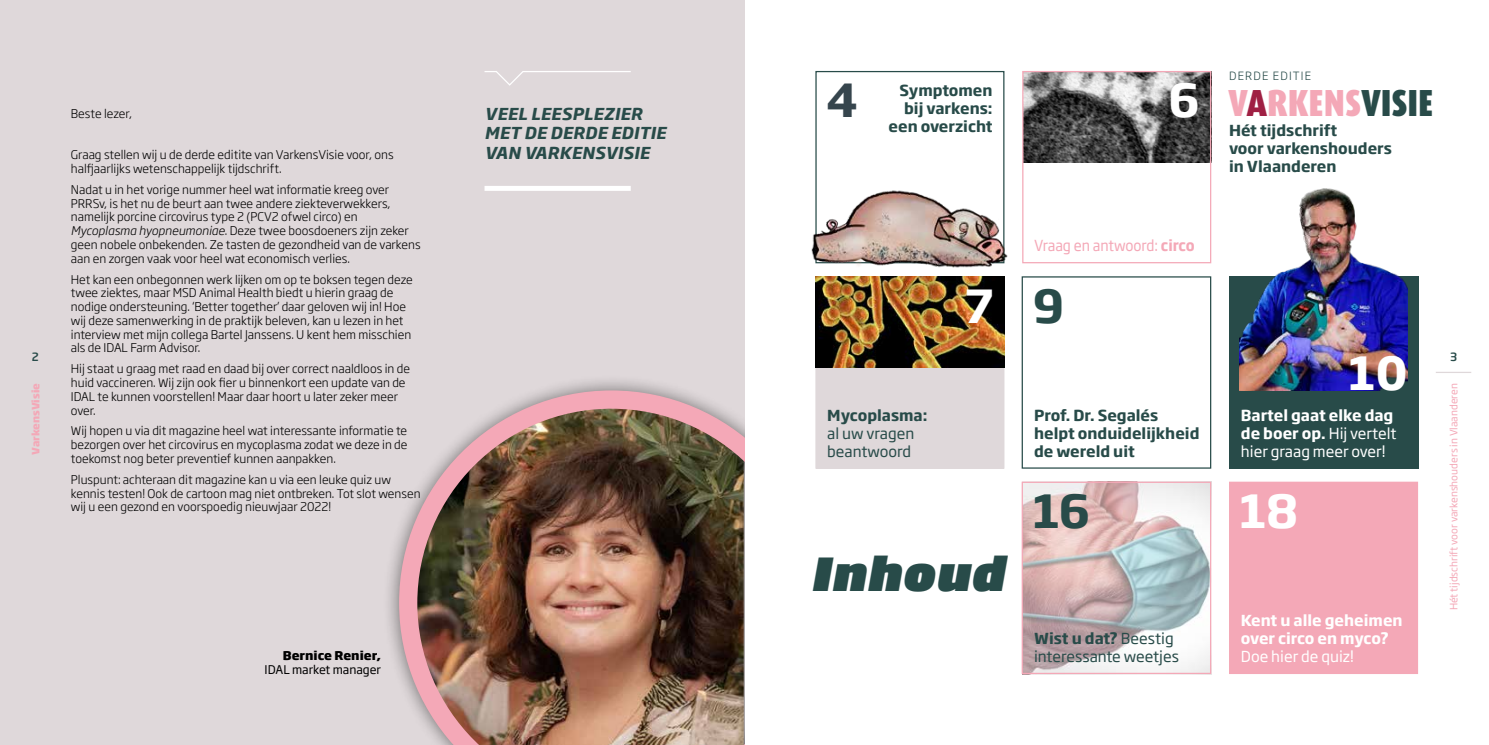
<style>
.page{position:relative;width:1489px;height:745px;background:#fff}
.page>*{position:absolute;margin:0;border:0;box-sizing:border-box;transform-origin:0 0}
.t1{font:700 45px "Soho Gothic Pro";color:#fff}
.t2{font:italic 900 45px "Soho Gothic Pro";color:#284b49}
.t3{font:700 45px "Soho Gothic Pro";color:#284b49}
.t4{font:700 45px "Soho Gothic Pro";color:#36454d}
.t5{font:900 condensed 37.75px "Dax Pro";letter-spacing:.005em;color:#f4a8b7}
.t6{font:italic 700 16.25px/19.5px "Soho Gothic Pro";letter-spacing:.015em;color:#284b49}
.t7{font:700 15px/18px "Soho Gothic Pro";color:#284b49}
.t8{font:15px/18px "Soho Gothic Pro";color:#fff}
.t9{font:15px/18px "Soho Gothic Pro";color:#284b49}
.t10{font:700 15px/18px "Soho Gothic Pro";color:#fff}
.t11{font:15px "Soho Gothic Pro";color:#f4a8b7;scale:.93 1}
.t12{font:300 11.88px/13.8px "Soho Gothic Pro";color:#000}
.t13{font:11.88px "Soho Gothic Pro";color:#000}
.t14{font:800 11.88px "Soho Gothic Pro";color:#000}
.t15{font:300 11.25px "Soho Gothic Pro";letter-spacing:.105em;color:#284b49}
.t16{font:500 11.25px "Soho Gothic Pro";color:#284b49}
.t17{font:10px "Soho Gothic Pro";color:#f4a8b7}
.t18{font:800 10px "Soho Gothic Pro";color:#f4a8b7}
.s1{color:#9f2043}
.s2{color:#284b49}
.s3{font-style:italic}
.s4{font-weight:700}
</style>
<div class="page">
<img style="left:1023px;top:483px;width:186px;height:188px">
<div style="left:816px;top:277px;width:187px;height:190px;background:#dfd8da"></div>
<div style="left:815px;top:276px;width:189px;height:192px;border:1px solid #dfd8da"></div>
<img style="left:1024px;top:73px;width:185px;height:89px">
<img style="left:815px;top:279px;width:189px;height:89px">
<div style="left:1228px;top:276px;width:189px;height:192px;background:#284b49"></div>
<div style="left:1022px;top:71px;width:189px;height:192px;border:1px solid #f4a8b7"></div>
<div style="left:1021px;top:276px;width:190px;height:192px;border:1px solid #284b49"></div>
<div style="left:1021px;top:481px;width:190px;height:192px;border:1px solid #f4a8b7"></div>
<div style="left:1228px;top:276px;width:189px;height:192px;border:1px solid #284b49"></div>
<div style="left:1229px;top:482px;width:188px;height:191px;background:#f4a8b7"></div>
<div style="left:1228px;top:481px;width:189px;height:192px;border:1px solid #f4a8b7"></div>
<div style="left:0;top:0;width:744px;height:744px;background:#dfd8da"></div>
<div style="left:382px;top:373px;width:362px;height:371px;background:#000;opacity:.5"></div>
<img style="left:399px;top:390px;width:345px;height:354px">
<svg style="left:484px;top:71px;width:147px;height:15px"></svg>
<div style="left:484px;top:186px;width:146px;height:5px;background:#fff"></div>
<img style="left:811px;top:102px;width:197px;height:177px">
<img style="left:1238px;top:188px;width:169px;height:202px">
<hr style="left:1435px;top:371px;width:35px;height:2px;background:#dfd8da">
<p class="t15" style="left:1228px;top:67px;width:84px">DERDE EDITIE</p>
<h1 class="t4" style="left:826px;top:65px;width:33px">4</h1>
<h1 class="t1" style="left:1168px;top:65px;width:32px">6</h1>
<p class="t7" style="left:888px;top:80px;width:105px;text-align:right">Symptomen bij varkens: een overzicht</p>
<h2 class="t5" style="left:1228px;top:78px;width:206px">V<span class="s1">A</span>RKENS<span class="s2">VISIE</span></h2>
<h3 class="t6" style="left:484px;top:103px;width:183px">VEEL LEESPLEZIER<br>MET DE DERDE EDITIE<br>VAN VARKENSVISIE</h3>
<p class="t12" style="left:71px;top:105px;width:62px">Beste lezer,</p>
<p class="t12" style="left:71px;top:147px;width:324px">Graag stellen wij u de derde editite van VarkensVisie voor, ons halfjaarlijks wetenschappelijk tijdschrift.</p>
<p class="t12" style="left:71px;top:182px;width:351px">Nadat u in het vorige nummer heel wat informatie kreeg over PRRSv, is het nu de beurt aan twee andere ziekteverwekkers, namelijk porcine circovirus type 2 (PCV2 ofwel circo) en <span class="s3">Mycoplasma hyopneumoniae</span>. Deze twee boosdoeners zijn zeker geen nobele onbekenden. Ze tasten de gezondheid van de varkens aan en zorgen vaak voor heel wat economisch verlies.</p>
<p class="t12" style="left:71px;top:271px;width:343px">Het kan een onbegonnen werk lijken om op te boksen tegen deze twee ziektes, maar MSD Animal Health biedt u hierin graag de nodige ondersteuning. ‘Better together’ daar geloven wij in! Hoe wij deze samenwerking in de praktijk beleven, kan u lezen in het interview met mijn collega Bartel Janssens. U kent hem misschien als de IDAL Farm Advisor.</p>
<p class="t12" style="left:71px;top:361px;width:340px">Hij staat u graag met raad en daad bij over correct naaldloos in de huid vaccineren. Wij zijn ook fier u binnenkort een update van de IDAL te kunnen voorstellen! Maar daar hoort u later zeker meer over.</p>
<p class="t12" style="left:71px;top:423px;width:338px;text-align:justify">Wij hopen u via dit magazine heel wat interessante informatie te bezorgen over het circovirus en mycoplasma zodat we deze in de toekomst nog beter preventief kunnen aanpakken.</p>
<p class="t12" style="left:71px;top:471px;width:351px">Pluspunt: achteraan dit magazine kan u via een leuke quiz uw kennis testen! Ook de cartoon mag niet ontbreken. Tot slot wensen wij u een gezond en voorspoedig nieuwjaar 2022!</p>
<p class="t7" style="left:1228px;top:120px;width:164px">Hét tijdschrift<br>voor varkenshouders in Vlaanderen</p>
<p class="t11" style="left:1034px;top:234px;width:174px">Vraag en antwoord: <span class="s4">circo</span></p>
<h1 class="t3" style="left:1032px;top:270px;width:32px">9</h1>
<h1 class="t1" style="left:965px;top:270px;width:30px">7</h1>
<p class="t16" style="left:32px;top:348px;width:8px">2</p>
<p class="t16" style="left:1449px;top:348px;width:9px">3</p>
<p class="t18" style="left:28px;top:454px;width:73px;rotate:-90deg">VarkensVisie</p>
<p class="t17" style="left:1445px;top:610px;width:229px;rotate:-90deg">Hét tijdschrift voor varkenshouders in Vlaanderen</p>
<h1 class="t1" style="left:1348px;top:337px;width:61px">10</h1>
<p class="t7" style="left:1034px;top:405px;width:167px">Prof. Dr. Segalés helpt onduidelijkheid de wereld uit</p>
<p class="t7" style="left:827px;top:405px;width:102px">Mycoplasma:</p>
<p class="t9" style="left:827px;top:423px;width:89px">al uw vragen beantwoord</p>
<p class="t8" style="left:1240px;top:405px;width:157px"><span class="s4">Bartel gaat elke dag de boer op.</span> Hij vertelt hier graag meer over!</p>
<h1 class="t3" style="left:1032px;top:475px;width:59px">16</h1>
<h1 class="t1" style="left:1239px;top:475px;width:60px">18</h1>
<h1 class="t2" style="left:810px;top:537px;width:195px">Inhoud</h1>
<p class="t14" style="left:283px;top:646px;width:100px">Bernice Renier,</p>
<p class="t13" style="left:264px;top:660px;width:118px">IDAL market manager</p>
<p class="t9" style="left:1034px;top:628px;width:146px"><span class="s4">Wist u dat?</span> Beestig interessante weetjes</p>
<p class="t10" style="left:1240px;top:610px;width:163px">Kent u alle geheimen over circo en myco?</p>
<p class="t8" style="left:1240px;top:646px;width:115px">Doe hier de quiz!</p>
</div>
